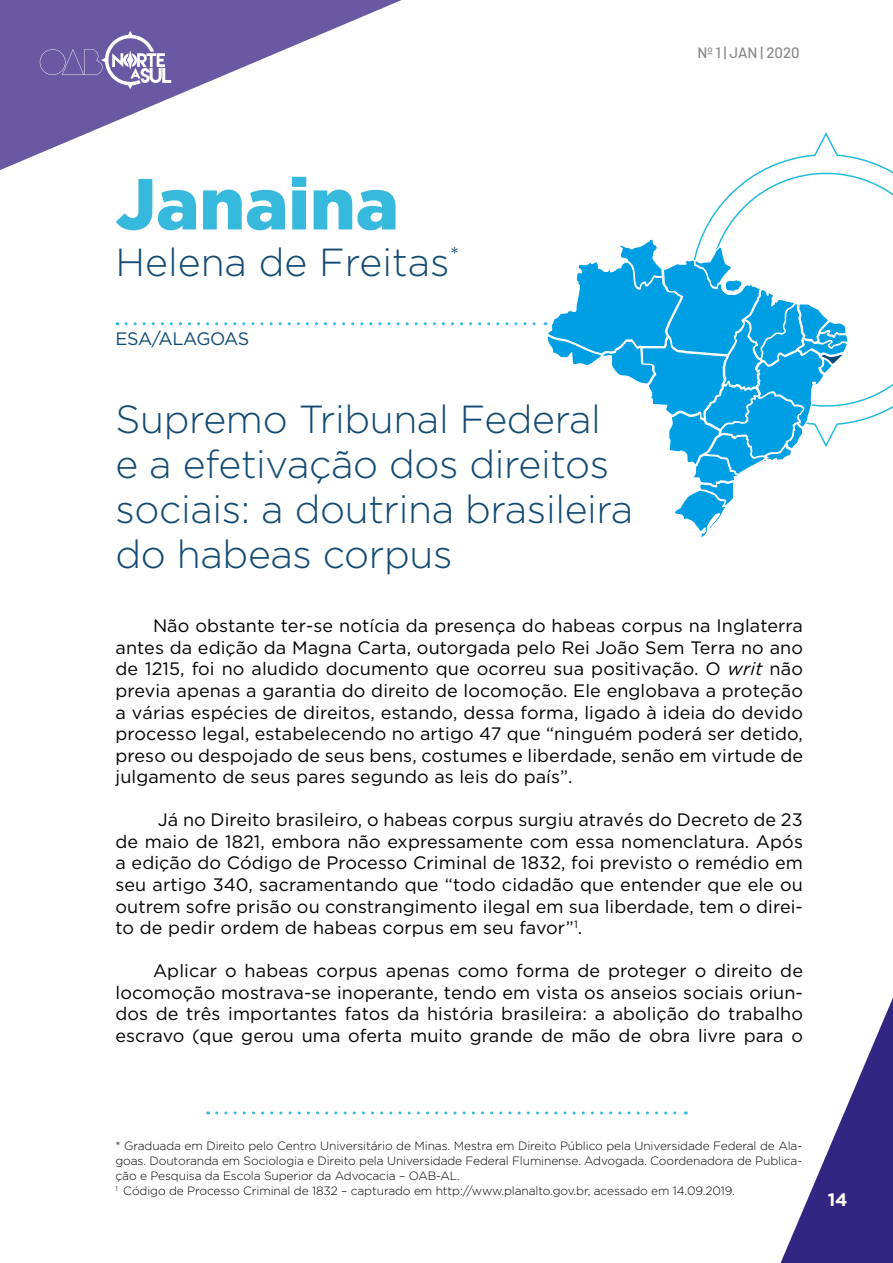
<style>
.page{position:relative;width:893px;height:1263px;background:#fff}
.page>*{position:absolute;margin:0;border:0;box-sizing:border-box;transform-origin:0 0}
.t1{font:900 72.15px "Gotham HTF";color:#37b9dd}
.t2{font:300 39.15px/45px "Gotham HTF";letter-spacing:-.01em;color:#124a73}
.t3{font:18px/21.6px "Gotham HTF";letter-spacing:.005em;color:#000;text-align:justify}
.t4{font:18px "Gotham HTF";letter-spacing:-.025em;color:#124a73}
.t5{font:700 18px "Gotham HTF";color:#fff}
.t6{font:500 15px "Barlow";color:#8a8989}
.t7{font:300 12px/15px "Gotham HTF";letter-spacing:-.01em;color:#000}
.s1{font-style:italic}
</style>
<div class="page">
<svg style="left:0;top:0;width:402px;height:170px"></svg>
<svg style="left:780px;top:998px;width:113px;height:265px"></svg>
<svg style="left:40px;top:31px;width:131px;height:58px;background:#8074b1"></svg>
<svg style="left:702px;top:132px;width:191px;height:292px"></svg>
<svg style="left:126px;top:234px;width:722px;height:303px"></svg>
<svg style="left:217px;top:1111px;width:469px;height:3px"></svg>
<p class="t6" style="left:697px;top:44px;width:104px">Nº 1 | JAN | 2020</p>
<h1 class="t1" style="left:116px;top:162px;width:285px">Janaina</h1>
<h2 class="t2" style="left:116px;top:240px;width:345px">Helena de Freitas<sup>*</sup></h2>
<p class="t4" style="left:116px;top:328px;width:135px">ESA/ALAGOAS</p>
<h2 class="t2" style="left:116px;top:396px;width:519px">Supremo Tribunal Federal e a efetivação dos direitos sociais: a doutrina brasileira do habeas corpus</h2>
<p class="t3" style="left:116px;top:615px;width:689px;text-indent:37px">Não obstante ter-se notícia da presença do habeas corpus na Inglaterra antes da edição da Magna Carta, outorgada pelo Rei João Sem Terra no ano de 1215, foi no aludido documento que ocorreu sua positivação. O <span class="s1">writ</span> não previa apenas a garantia do direito de locomoção. Ele englobava a proteção a várias espécies de direitos, estando, dessa forma, ligado à ideia do devido processo legal, estabelecendo no artigo 47 que “ninguém poderá ser detido, preso ou despojado de seus bens, costumes e liberdade, senão em virtude de julgamento de seus pares segundo as leis do país”.</p>
<p class="t3" style="left:116px;top:809px;width:689px;text-indent:42px">Já no Direito brasileiro, o habeas corpus surgiu através do Decreto de 23 de maio de 1821, embora não expressamente com essa nomenclatura. Após a edição do Código de Processo Criminal de 1832, foi previsto o remédio em seu artigo 340, sacramentando que “todo cidadão que entender que ele ou outrem sofre prisão ou constrangimento ilegal em sua liberdade, tem o direi&shy;to de pedir ordem de habeas corpus em seu favor”<sup>1</sup>.</p>
<p class="t3" style="left:116px;top:960px;width:689px;text-indent:37px">Aplicar o habeas corpus apenas como forma de proteger o direito de locomoção mostrava-se inoperante, tendo em vista os anseios sociais oriun&shy;dos de três importantes fatos da história brasileira: a abolição do trabalho escravo (que gerou uma oferta muito grande de mão de obra livre para o</p>
<p class="t7" style="left:116px;top:1138px;width:688px">* Graduada em Direito pelo Centro Universitário de Minas. Mestra em Direito Público pela Universidade Federal de Ala&shy;goas. Doutoranda em Sociologia e Direito pela Universidade Federal Fluminense. Advogada. Coordenadora de Publica&shy;ção e Pesquisa da Escola Superior da Advocacia – OAB-AL.<br><sup>1</sup> Código de Processo Criminal de 1832 – capturado em http://www.planalto.gov.br, acessado em 14.09.2019.</p>
<p class="t5" style="left:828px;top:1189px;width:21px">14</p>
</div>
